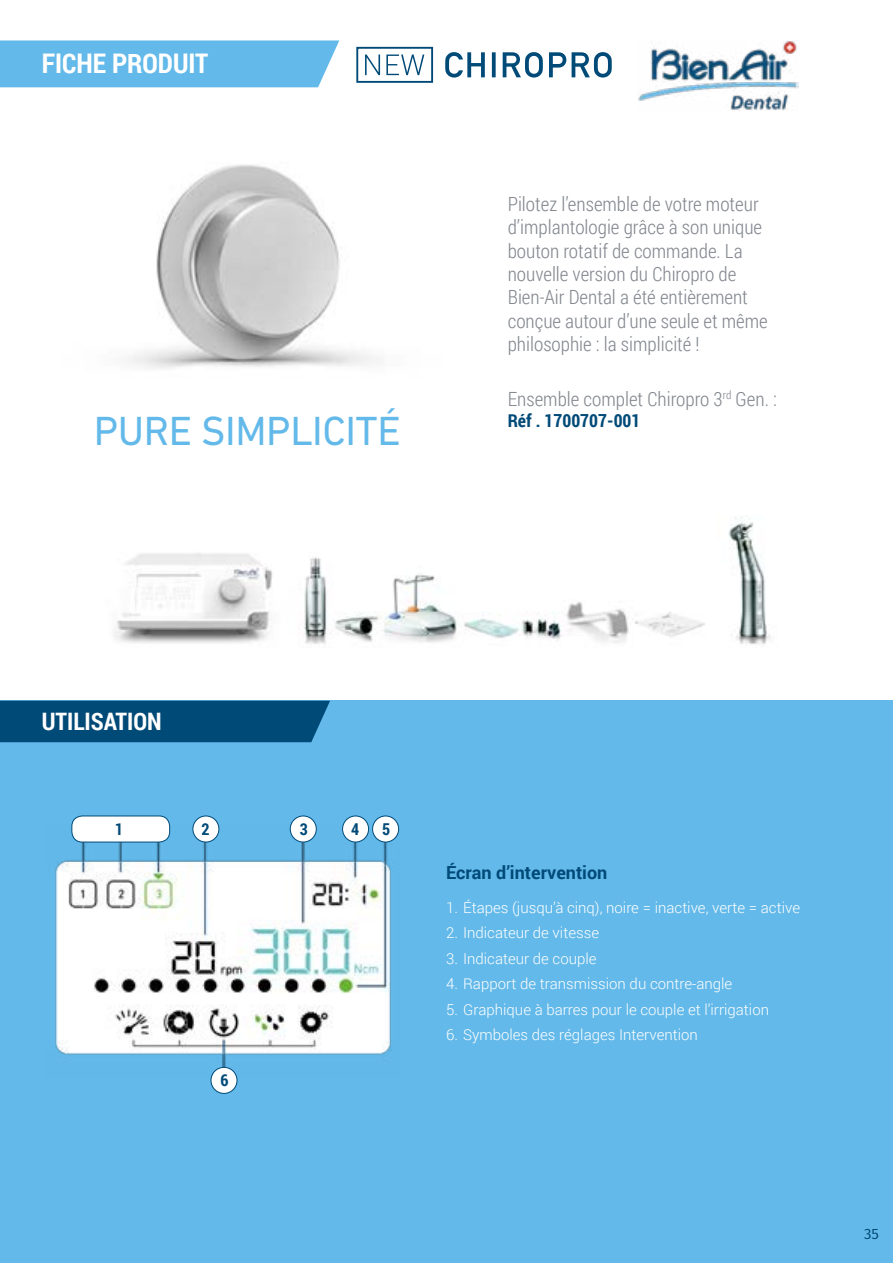
<style>
.page{position:relative;width:893px;height:1263px;background:#fff}
.page>*{position:absolute;margin:0;border:0;box-sizing:border-box;transform-origin:0 0}
.t1{font:41.4px "DIN Next LT Pro";letter-spacing:-.01em;color:#63b9e9}
.t2{font:700 27px "Roboto Condensed";color:#fff}
.t3{font:700 24px "Roboto Condensed";color:#fff}
.t4{font:300 19.5px/23.4px "Roboto Condensed";color:#83878e}
.t5{font:700 18px "Roboto";color:#004a78}
.t6{font:700 18px "Roboto Condensed";color:#004a78}
.t7{font:700 16.35px "Roboto Condensed";color:#004a78}
.t8{font:300 15px "Roboto";color:#fff}
.t9{font:15px "Fira Sans";color:#004975}
</style>
<div class="page">
<img style="left:128px;top:165px;width:250px;height:204px">
<div style="left:0;top:701px;width:892px;height:562px;background:#63b9e9"></div>
<div style="left:0;top:701px;width:330px;height:41px;background:#004a78"></div>
<div style="left:0;top:40px;width:339px;height:47px;background:#63b9e9"></div>
<img style="left:638px;top:40px;width:160px;height:70px">
<svg style="left:365px;top:55px;width:59px;height:20px"></svg>
<div style="left:356px;top:47px;width:77px;height:36px;border:2px solid #004a78"></div>
<svg style="left:445px;top:52px;width:167px;height:26px"></svg>
<img style="left:55px;top:825px;width:345px;height:253px">
<div style="left:193px;top:816px;width:26px;height:26px;background:#fff;border-radius:50%"></div>
<div style="left:193px;top:816px;width:26px;height:26px;border:1px solid #004a78;border-radius:50%"></div>
<div style="left:211px;top:1067px;width:26px;height:26px;background:#fff;border-radius:50%"></div>
<div style="left:211px;top:1067px;width:26px;height:27px;border:1px solid #004a78;border-radius:50%"></div>
<div style="left:290px;top:816px;width:26px;height:26px;background:#fff;border-radius:50%"></div>
<div style="left:290px;top:816px;width:27px;height:26px;border:1px solid #004a78;border-radius:50%"></div>
<div style="left:343px;top:816px;width:26px;height:26px;background:#fff;border-radius:50%"></div>
<div style="left:342px;top:816px;width:27px;height:26px;border:1px solid #004a78;border-radius:50%"></div>
<div style="left:373px;top:816px;width:26px;height:26px;background:#fff;border-radius:50%"></div>
<div style="left:372px;top:816px;width:27px;height:26px;border:1px solid #004a78;border-radius:50%"></div>
<div style="left:72px;top:816px;width:98px;height:26px;background:#fff;border-radius:11px"></div>
<div style="left:72px;top:816px;width:98px;height:26px;border:1px solid #004a78;border-radius:11px"></div>
<img style="left:114px;top:517px;width:657px;height:128px">
<h2 class="t2" style="left:42px;top:45px;width:168px">FICHE PRODUIT</h2>
<h1 class="t1" style="left:94px;top:407px;width:308px">PURE SIMPLICITÉ</h1>
<p class="t4" style="left:508px;top:191px;width:262px">Pilotez l’ensemble de votre moteur d’implantologie grâce à son unique bouton rotatif de commande. La nouvelle version du Chiropro de<br>Bien-Air Dental a été entièrement conçue autour d’une seule et même philosophie : la simplicité !</p>
<p class="t4" style="left:508px;top:386px;width:271px">Ensemble complet Chiropro 3<sup>rd</sup> Gen. :</p>
<p class="t6" style="left:508px;top:408px;width:134px">Réf . 1700707-001</p>
<p class="t3" style="left:42px;top:704px;width:122px">UTILISATION</p>
<p class="t7" style="left:115px;top:817px;width:10px">1</p>
<p class="t7" style="left:201px;top:817px;width:10px">2</p>
<p class="t7" style="left:221px;top:1069px;width:10px">6</p>
<p class="t7" style="left:300px;top:817px;width:10px">3</p>
<p class="t7" style="left:351px;top:817px;width:10px">4</p>
<p class="t7" style="left:382px;top:817px;width:10px">5</p>
<p class="t5" style="left:446px;top:859px;width:163px">Écran d’intervention</p>
<p class="t8" style="left:446px;top:897px;width:356px">1. Étapes (jusqu’à cinq), noire = inactive, verte = active</p>
<p class="t8" style="left:446px;top:922px;width:154px">2. Indicateur de vitesse</p>
<p class="t8" style="left:446px;top:948px;width:152px">3. Indicateur de couple</p>
<p class="t8" style="left:446px;top:973px;width:288px">4. Rapport de transmission du contre-angle</p>
<p class="t8" style="left:446px;top:999px;width:324px">5. Graphique à barres pour le couple et l’irrigation</p>
<p class="t8" style="left:446px;top:1024px;width:253px">6. Symboles des réglages Intervention</p>
<p class="t9" style="left:864px;top:1223px;width:16px">35</p>
</div>
